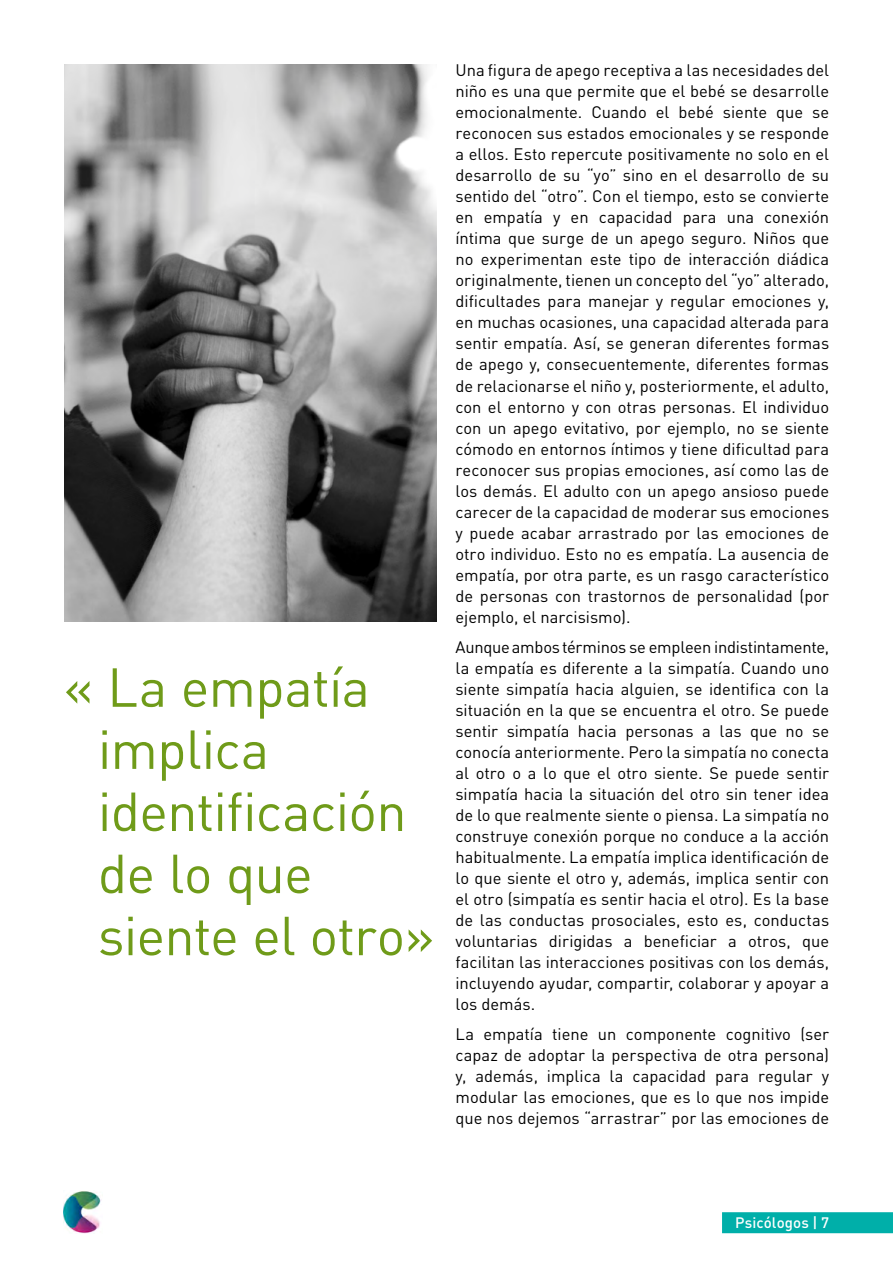
<style>
.page{position:relative;width:893px;height:1263px;background:#fff}
.page>*{position:absolute;margin:0;border:0;box-sizing:border-box;transform-origin:0 0}
.t1{font:54px/62.1px "DIN Pro";letter-spacing:-.015em;color:#6f9b19}
.t2{font:16.5px/21px "DIN Pro";color:#000;text-align:justify}
.t3{font:500 15px "DIN Pro";letter-spacing:.005em;color:#fff}
</style>
<div class="page">
<img style="left:65px;top:65px;width:372px;height:556px">
<img style="left:64px;top:1191px;width:37px;height:42px">
<div style="left:722px;top:1212px;width:171px;height:21px;background:#00afa9"></div>
<h1 class="t1" style="left:98px;top:654px;width:338px;text-indent:-34px">« La empatía implica identificación de lo que siente el otro»</h1>
<p class="t2" style="left:455px;top:59px;width:375px">Una figura de apego receptiva a las necesidades del niño es una que permite que el bebé se desarrolle emocionalmente. Cuando el bebé siente que se reconocen sus estados emocionales y se responde a ellos. Esto repercute positivamente no solo en el desarrollo de su “yo” sino en el desarrollo de su sentido del “otro”. Con el tiempo, esto se convierte en empatía y en capacidad para una conexión íntima que surge de un apego seguro. Niños que no experimentan este tipo de interacción diádica originalmente, tienen un concepto del “yo” alterado, dificultades para manejar y regular emociones y, en muchas ocasiones, una capacidad alterada para sentir empatía. Así, se generan diferentes formas de apego y, consecuentemente, diferentes formas de relacionarse el niño y, posteriormente, el adulto, con el entorno y con otras personas. El individuo con un apego evitativo, por ejemplo, no se siente cómodo en entornos íntimos y tiene dificultad para reconocer sus propias emociones, así como las de los demás. El adulto con un apego ansioso puede carecer de la capacidad de moderar sus emociones y puede acabar arrastrado por las emociones de otro individuo. Esto no es empatía. La ausencia de empatía, por otra parte, es un rasgo característico de personas con trastornos de personalidad (por ejemplo, el narcisismo).</p>
<p class="t2" style="left:455px;top:635px;width:375px">Aunque ambos términos se empleen indistintamente, la empatía es diferente a la simpatía. Cuando uno siente simpatía hacia alguien, se identifica con la situación en la que se encuentra el otro. Se puede sentir simpatía hacia personas a las que no se conocía anteriormente. Pero la simpatía no conecta al otro o a lo que el otro siente. Se puede sentir simpatía hacia la situación del otro sin tener idea de lo que realmente siente o piensa. La simpatía no construye conexión porque no conduce a la acción habitualmente. La empatía implica identificación de lo que siente el otro y, además, implica sentir con el otro (simpatía es sentir hacia el otro). Es la base de las conductas prosociales, esto es, conductas voluntarias dirigidas a beneficiar a otros, que facilitan las interacciones positivas con los demás, incluyendo ayudar, compartir, colaborar y apoyar a los demás.</p>
<p class="t2" style="left:455px;top:1022px;width:375px">La empatía tiene un componente cognitivo (ser capaz de adoptar la perspectiva de otra persona) y, además, implica la capacidad para regular y modular las emociones, que es lo que nos impide que nos dejemos “arrastrar” por las emociones de</p>
<p class="t3" style="left:735px;top:1212px;width:95px">Psicólogos | 7</p>
</div>
